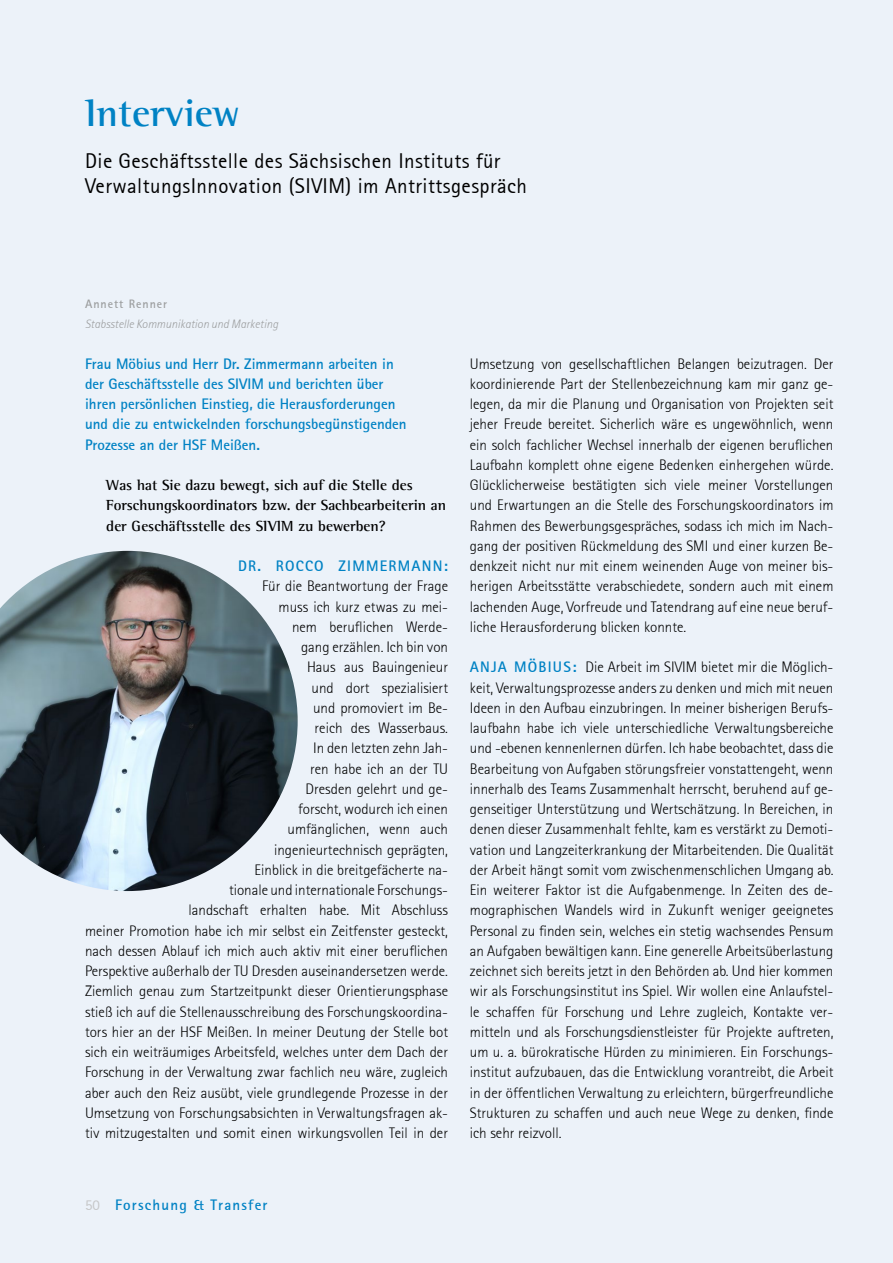
<style>
.page{position:relative;width:893px;height:1263px;background:#ecf2f9}
.page>*{position:absolute;margin:0;border:0;box-sizing:border-box;transform-origin:0 0}
.t1{font:700 39px "Rotis Semi Serif";color:#0082c4}
.t2{font:21px/25.2px "Rotis Sans Serif";letter-spacing:.02em;color:#000}
.t3{font:300 15px/20.2px "Rotis Sans Serif";color:#000;text-align:justify}
.t4{font:700 15px/20.2px "Rotis Sans Serif";color:#0082c4}
.t5{font:700 15px/20.2px "Rotis Semi Serif";color:#000}
.t6{font:700 15px "Rotis Sans Serif";letter-spacing:.08em;color:#0082c4}
.t7{font:italic 300 12px "Rotis Sans Serif";color:#9c9e9f}
.t8{font:700 12px "Rotis Sans Serif";letter-spacing:.08em;color:#9c9e9f}
.s1{font-weight:700;color:#0082c4}
.s2{font-weight:400;color:#c6c7c8}
</style>
<div class="page">
<img style="left:0;top:551px;width:298px;height:340px">
<h1 class="t1" style="left:85px;top:89px;width:157px">Interview</h1>
<h2 class="t2" style="left:85px;top:148px;width:444px">Die Geschäftsstelle des Sächsischen Instituts für<br>VerwaltungsInnovation (SIVIM) im Antrittsgespräch</h2>
<p class="t8" style="left:85px;top:296px;width:84px">Annett Renner</p>
<p class="t7" style="left:85px;top:317px;width:195px">Stabsstelle Kommunikation und Marketing</p>
<p class="t4" style="left:85px;top:353px;width:323px">Frau Möbius und Herr Dr. Zimmermann arbeiten in der Geschäftsstelle des SIVIM und berichten über ihren persönlichen Einstieg, die Herausforderungen und die zu entwickelnden forschungsbegünstigenden Prozesse an der HSF Meißen.</p>
<p class="t5" style="left:106px;top:475px;width:341px">Was hat Sie dazu bewegt, sich auf die Stelle des<br>Forschungskoordinators bzw. der Sachbearbeiterin an der Geschäftsstelle des SIVIM zu bewerben?</p>
<p class="t6" style="left:238px;top:556px;width:211px">DR. ROCCO ZIMMERMANN:</p>
<p class="t3" style="left:85px;top:576px;width:365px;text-align:right">Für die Beantwortung der Frage<br>muss ich kurz etwas zu mei-<br>nem beruflichen Werde-<br>gang erzählen. Ich bin von<br>Haus aus Bauingenieur<br>und dort spezialisiert<br>und promoviert im Be-<br>reich des Wasserbaus.<br>In den letzten zehn Jah-<br>ren habe ich an der TU<br>Dresden gelehrt und ge-<br>forscht, wodurch ich einen<br>umfänglichen, wenn auch<br>ingenieurtechnisch geprägten,<br>Einblick in die breitgefächerte na-<br>tionale und internationale Forschungs-<br>landschaft erhalten habe. Mit Abschluss<br>meiner Promotion habe ich mir selbst ein Zeitfenster gesteckt, nach dessen Ablauf ich mich auch aktiv mit einer beruflichen Perspektive außerhalb der TU Dresden auseinandersetzen werde.<br>Ziemlich genau zum Startzeitpunkt dieser Orientierungsphase stieß ich auf die Stellenausschreibung des Forschungskoordina&shy;tors hier an der HSF Meißen. In meiner Deutung der Stelle bot sich ein weiträumiges Arbeitsfeld, welches unter dem Dach der Forschung in der Verwaltung zwar fachlich neu wäre, zugleich aber auch den Reiz ausübt, viele grundlegende Prozesse in der Umsetzung von Forschungsabsichten in Verwaltungsfragen ak&shy;tiv mitzugestalten und somit einen wirkungsvollen Teil in der</p>
<p class="t3" style="left:470px;top:353px;width:365px">Umsetzung von gesellschaftlichen Belangen beizutragen. Der koordinierende Part der Stellenbezeichnung kam mir ganz ge&shy;legen, da mir die Planung und Organisation von Projekten seit jeher Freude bereitet. Sicherlich wäre es ungewöhnlich, wenn ein solch fachlicher Wechsel innerhalb der eigenen beruflichen Laufbahn komplett ohne eigene Bedenken einhergehen würde.<br>Glücklicherweise bestätigten sich viele meiner Vorstellungen und Erwartungen an die Stelle des Forschungskoordinators im Rahmen des Bewerbungsgespräches, sodass ich mich im Nach&shy;gang der positiven Rückmeldung des SMI und einer kurzen Be&shy;denkzeit nicht nur mit einem weinenden Auge von meiner bis&shy;herigen Arbeitsstätte verabschiedete, sondern auch mit einem lachenden Auge, Vorfreude und Tatendrang auf eine neue beruf&shy;liche Herausforderung blicken konnte.</p>
<p class="t3" style="left:470px;top:657px;width:365px"><span class="s1">ANJA MÖBIUS:</span> Die Arbeit im SIVIM bietet mir die Möglich&shy;keit, Verwaltungsprozesse anders zu denken und mich mit neuen Ideen in den Aufbau einzubringen. In meiner bisherigen Berufs&shy;laufbahn habe ich viele unterschiedliche Verwaltungsbereiche und -ebenen kennenlernen dürfen. Ich habe beobachtet, dass die Bearbeitung von Aufgaben störungsfreier vonstattengeht, wenn innerhalb des Teams Zusammenhalt herrscht, beruhend auf ge&shy;genseitiger Unterstützung und Wertschätzung. In Bereichen, in denen dieser Zusammenhalt fehlte, kam es verstärkt zu Demoti&shy;vation und Langzeiterkrankung der Mitarbeitenden. Die Qualität der Arbeit hängt somit vom zwischenmenschlichen Umgang ab.<br>Ein weiterer Faktor ist die Aufgabenmenge. In Zeiten des de&shy;mographischen Wandels wird in Zukunft weniger geeignetes Personal zu finden sein, welches ein stetig wachsendes Pensum an Aufgaben bewältigen kann. Eine generelle Arbeitsüberlastung zeichnet sich bereits jetzt in den Behörden ab. Und hier kommen wir als Forschungsinstitut ins Spiel. Wir wollen eine Anlaufstel&shy;le schaffen für Forschung und Lehre zugleich, Kontakte ver&shy;mitteln und als Forschungsdienstleister für Projekte auftreten, um u. a. bürokratische Hürden zu minimieren. Ein Forschungs&shy;institut aufzubauen, das die Entwicklung vorantreibt, die Arbeit in der öffentlichen Verwaltung zu erleichtern, bürgerfreundliche Strukturen zu schaffen und auch neue Wege zu denken, finde ich sehr reizvoll.</p>
<p class="t6" style="left:85px;top:1195px;width:184px"><span class="s2">50</span> Forschung &amp; Transfer</p>
</div>
